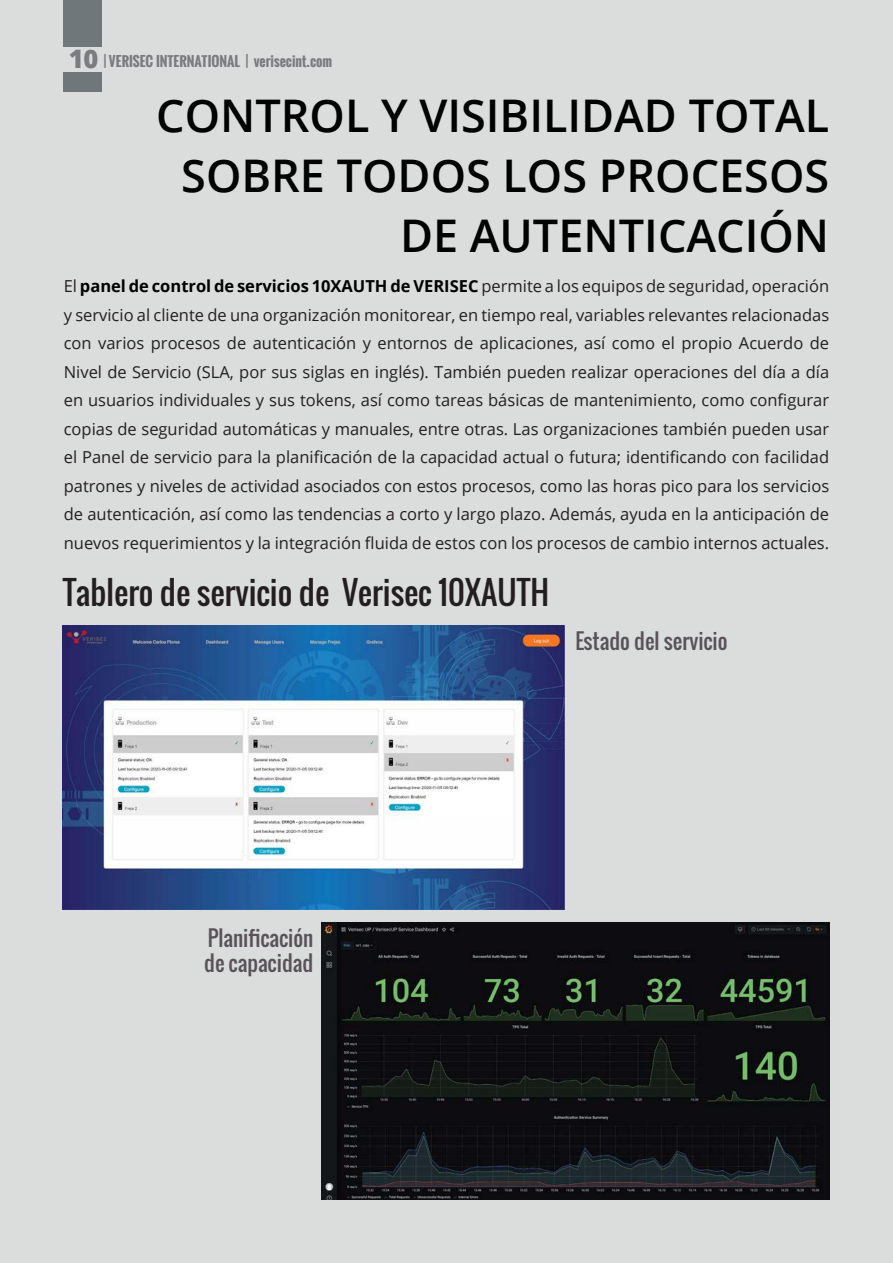
<style>
.page{position:relative;width:893px;height:1263px;background:#dbdcdc}
.page>*{position:absolute;margin:0;border:0;box-sizing:border-box;transform-origin:0 0}
.t1{font:600 45px/60px "Open Sans";color:#000;text-align:right}
.t2{font:31.5px "Oswald";color:#231f20}
.t3{font:800 25.5px "Open Sans";color:#797d7f}
.t4{font:21px/25.2px "Oswald";color:#585359}
.t5{font:16.5px/28.5px "Open Sans";color:#231f20;text-align:justify}
.t6{font:700 13.5px "Oswald";color:#797d7f}
.s1{font-weight:700;color:#000001}
</style>
<div class="page">
<img style="left:63px;top:625px;width:501px;height:285px">
<img style="left:321px;top:922px;width:508px;height:277px">
<div style="left:64px;top:73px;width:38px;height:19px;background:#6f777a"></div>
<div style="left:64px;top:0;width:38px;height:46px;background:#6f777a"></div>
<p class="t3" style="left:69px;top:39px;width:31px">10</p>
<p class="t6" style="left:103px;top:51px;width:230px">| VERISEC INTERNATIONAL | verisecint.com</p>
<p class="t1" style="left:156px;top:85px;width:675px">CONTROL Y VISIBILIDAD TOTAL<br>SOBRE TODOS LOS PROCESOS<br>DE AUTENTICACIÓN</p>
<p class="t5" style="left:64px;top:272px;width:767px">El <span class="s1">panel de control de servicios 10XAUTH de VERISEC</span> permite a los equipos de seguridad, operación y servicio al cliente de una organización monitorear, en tiempo real, variables relevantes relacionadas con varios procesos de autenticación y entornos de aplicaciones, así como el propio Acuerdo de Nivel de Servicio (SLA, por sus siglas en inglés). También pueden realizar operaciones del día a día en usuarios individuales y sus tokens, así como tareas básicas de mantenimiento, como configurar copias de seguridad automáticas y manuales, entre otras. Las organizaciones también pueden usar el Panel de servicio para la planificación de la capacidad actual o futura; identificando con facilidad patrones y niveles de actividad asociados con estos procesos, como las horas pico para los servicios de autenticación, así como las tendencias a corto y largo plazo. Además, ayuda en la anticipación de nuevos requerimientos y la integración fluida de estos con los procesos de cambio internos actuales.</p>
<p class="t2" style="left:63px;top:569px;width:488px">Tablero de servicio de Verisec 10XAUTH</p>
<p class="t4" style="left:575px;top:628px;width:154px">Estado del servicio</p>
<p class="t4" style="left:204px;top:925px;width:111px">Planificación de capacidad</p>
</div>
